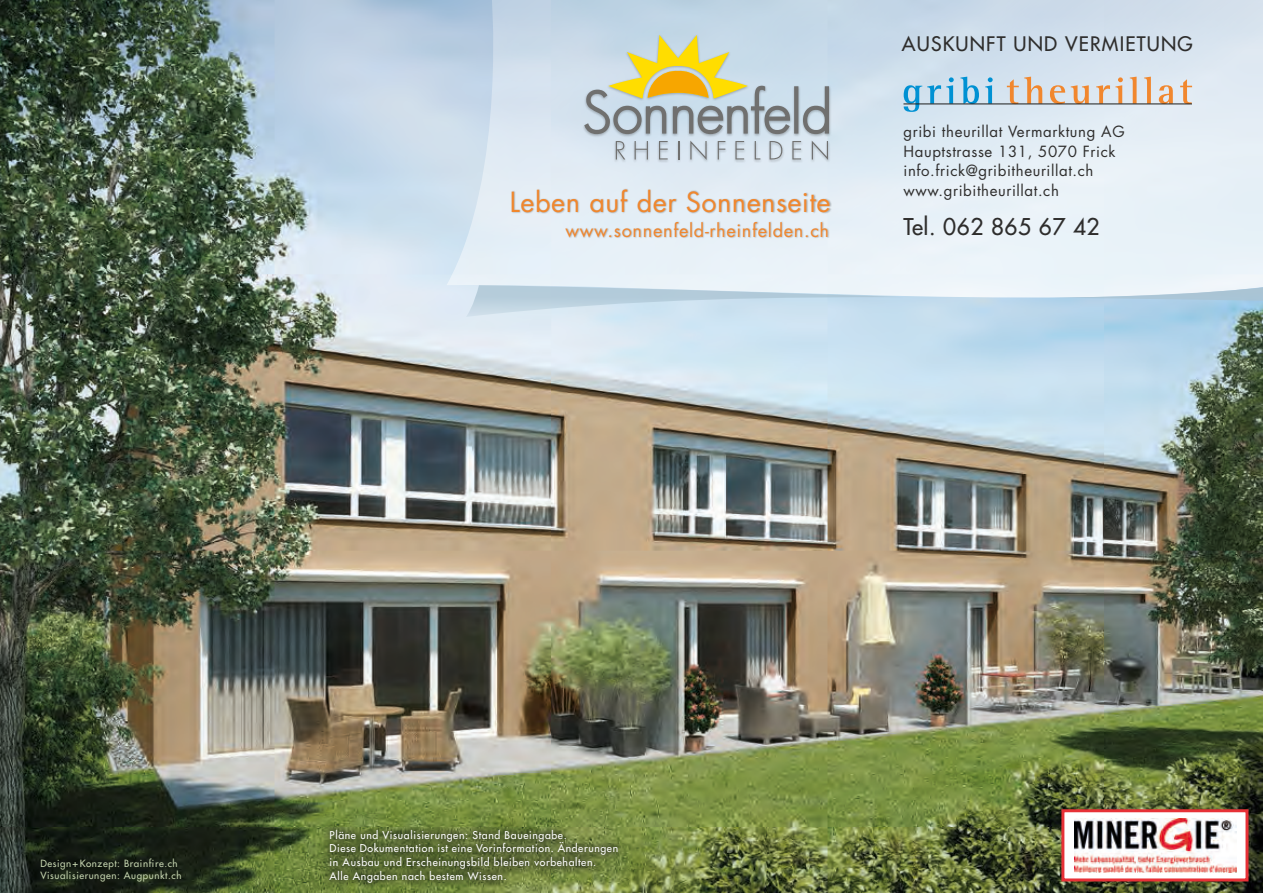
<style>
.page{position:relative;width:1263px;height:893px;background:#fff}
.page>*{position:absolute;margin:0;border:0;box-sizing:border-box;transform-origin:0 0}
.t1{font:27px "Futura";letter-spacing:.02em;color:#f1872d}
.t2{font:22.5px "Futura";letter-spacing:.025em;color:#2e2d2c}
.t3{font:19.5px "Futura";letter-spacing:.06em;color:#2e2d2c}
.t4{font:18px "Futura Std";letter-spacing:.04em;color:#f1872e}
.t5{font:15px/19.5px "Futura";letter-spacing:.04em;color:#2e2d2c}
.t6{font:500 10.5px/13.5px "Futura Std";letter-spacing:.06em;color:#fff}
.t7{font:500 9.75px/12px "Futura Std";letter-spacing:.06em;color:#c5d4af}
</style>
<div class="page">
<img style="left:0;top:0;width:1263px;height:893px">
<svg style="left:446px;top:0;width:817px;height:299px;fill:#e1ebf4"></svg>
<svg style="left:466px;top:285px;width:437px;height:32px"></svg>
<div style="left:582px;top:34px;width:250px;height:129px;background:#1d1d1b;opacity:.3"></div>
<svg style="left:616px;top:141px;width:9px;height:18px"></svg>
<svg style="left:635px;top:141px;width:13px;height:18px"></svg>
<svg style="left:659px;top:141px;width:9px;height:18px"></svg>
<svg style="left:678px;top:141px;width:1px;height:18px"></svg>
<svg style="left:690px;top:141px;width:17px;height:19px"></svg>
<svg style="left:718px;top:141px;width:7px;height:18px"></svg>
<svg style="left:735px;top:141px;width:9px;height:18px"></svg>
<svg style="left:755px;top:141px;width:5px;height:18px"></svg>
<svg style="left:769px;top:141px;width:13px;height:18px"></svg>
<svg style="left:792px;top:141px;width:9px;height:18px"></svg>
<svg style="left:812px;top:141px;width:16px;height:19px"></svg>
<svg style="left:584px;top:35px;width:245px;height:99px"></svg>
<div style="left:511px;top:189px;width:320px;height:50px;background:#1d1d1b;opacity:.3"></div>
<div style="left:1063px;top:811px;width:184px;height:69px;background:#fff"></div>
<img style="left:1075px;top:819px;width:161px;height:53px">
<div style="left:1061px;top:809px;width:187px;height:72px;border:3px solid #e73137"></div>
<svg style="left:904px;top:77px;width:50px;height:35px"></svg>
<svg style="left:960px;top:77px;width:19px;height:27px"></svg>
<svg style="left:985px;top:77px;width:8px;height:27px"></svg>
<svg style="left:1007px;top:77px;width:35px;height:27px"></svg>
<svg style="left:1050px;top:85px;width:15px;height:19px"></svg>
<svg style="left:1071px;top:85px;width:18px;height:19px"></svg>
<svg style="left:1096px;top:77px;width:27px;height:27px"></svg>
<svg style="left:1130px;top:77px;width:6px;height:27px"></svg>
<svg style="left:1144px;top:77px;width:7px;height:27px"></svg>
<svg style="left:1159px;top:85px;width:14px;height:19px"></svg>
<svg style="left:1180px;top:79px;width:12px;height:25px"></svg>
<hr style="left:903px;top:104px;width:289px;height:1px;background:#1d1d1b">
<svg style="left:321px;top:822px;width:305px;height:69px"></svg>
<svg style="left:1054px;top:280px;width:209px;height:21px"></svg>
<h1 class="t1" style="left:510px;top:183px;width:322px">Leben auf der Sonnenseite</h1>
<h3 class="t4" style="left:565px;top:219px;width:265px">www.sonnenfeld-rheinfelden.ch</h3>
<h3 class="t3" style="left:902px;top:31px;width:292px">AUSKUNFT UND VERMIETUNG</h3>
<h3 class="t5" style="left:903px;top:122px;width:223px">gribi theurillat Vermarktung AG<br>Hauptstrasse 131, 5070 Frick info.frick@gribitheurillat.ch www.gribitheurillat.ch</h3>
<h2 class="t2" style="left:903px;top:212px;width:198px">Tel. 062 865 67 42</h2>
<p class="t7" style="left:40px;top:857px;width:143px">Design+Konzept: Brainfire.ch<br>Visualisierungen: Augpunkt.ch</p>
<p class="t6" style="left:330px;top:828px;width:290px">Pläne und Visualisierungen: Stand Baueingabe.<br>Diese Dokumentation ist eine Vorinformation. Änderungen in Ausbau und Erscheinungsbild bleiben vorbehalten.<br>Alle Angaben nach bestem Wissen.</p>
</div>
